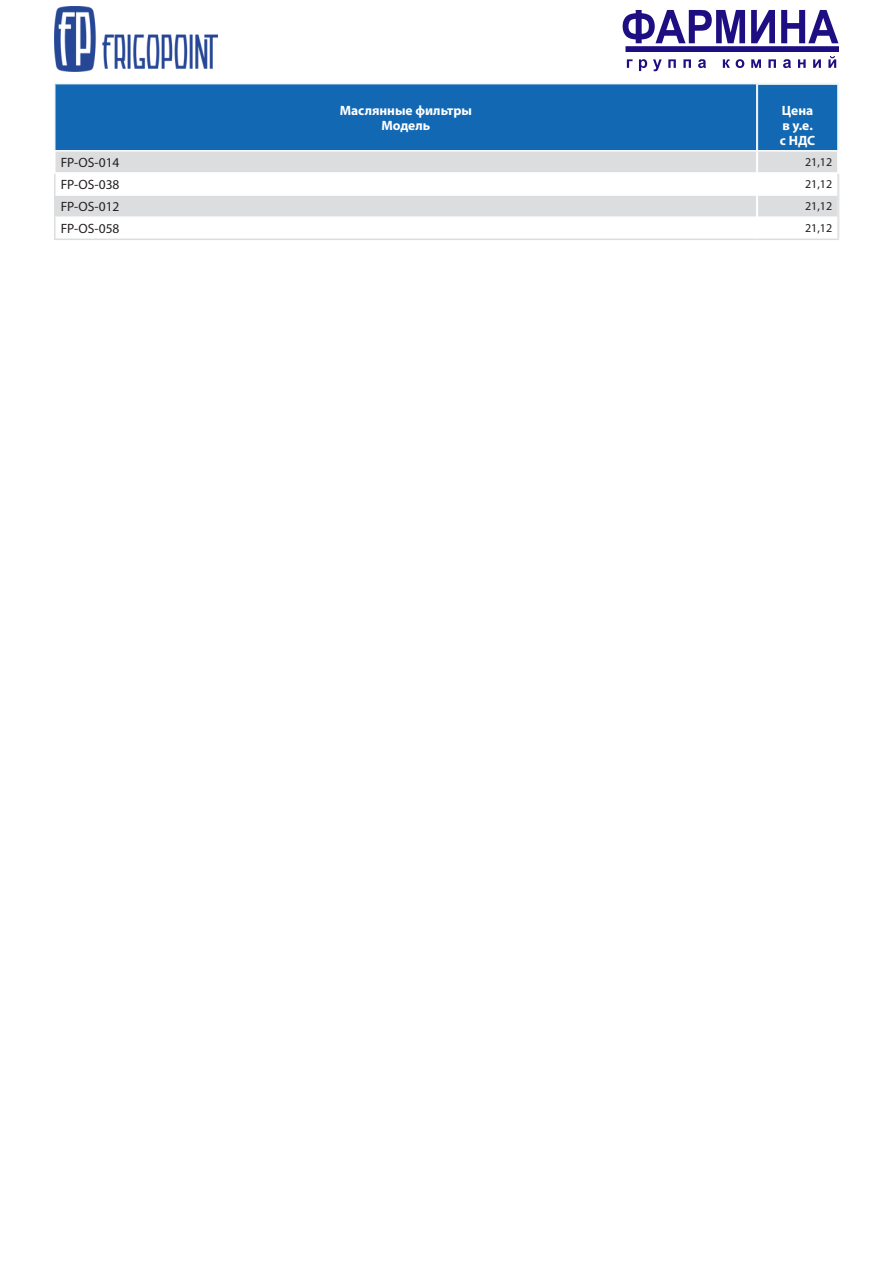
<style>
.page{position:relative;width:893px;height:1263px;background:#fff}
.page>*{position:absolute;margin:0;border:0;box-sizing:border-box;transform-origin:0 0}
._2_Content_-_Table_h{font:13.5px "Myriad Pro";color:#231f20}
._2_Content_-_Table_h-2{font:700 13.5px "Myriad Pro";color:#fff}
._2_Content_-_Table_h-3{font:12px "Myriad Pro";color:#231f20}
</style>
<div class="page">
<div style="left:56px;top:84px;width:781px;height:66px;background:#1268b3"></div>
<svg style="left:56px;top:152px;width:781px;height:64px;fill:#dcdddf"></svg>
<hr style="left:54px;top:174px;width:2px;height:21px;background:#dcdddf">
<hr style="left:54px;top:195px;width:2px;height:22px;background:#dcdddf">
<hr style="left:54px;top:217px;width:2px;height:22px;background:#dcdddf">
<hr style="left:54px;top:239px;width:703px;height:1px;background:#dcdddf">
<hr style="left:757px;top:239px;width:82px;height:1px;background:#dcdddf">
<hr style="left:56px;top:194px;width:700px;height:2px;background:#fff">
<hr style="left:758px;top:194px;width:79px;height:2px;background:#fff">
<hr style="left:54px;top:83px;width:702px;height:1px;background:#ebf7fa">
<hr style="left:54px;top:84px;width:2px;height:66px;background:#ebf7fa">
<hr style="left:756px;top:83px;width:83px;height:1px;background:#ebf7fa">
<hr style="left:757px;top:84px;width:81px;height:1px;background:#ebf7fa">
<hr style="left:756px;top:84px;width:1px;height:66px;background:#ebf7fa">
<hr style="left:757px;top:84px;width:1px;height:66px;background:#ebf7fa">
<hr style="left:837px;top:84px;width:1px;height:66px;background:#ebf7fa">
<hr style="left:839px;top:84px;width:1px;height:66px;background:#ebf7fa">
<hr style="left:54px;top:172px;width:703px;height:2px;background:#fff">
<hr style="left:757px;top:172px;width:82px;height:2px;background:#fff">
<svg style="left:756px;top:152px;width:2px;height:64px"></svg>
<svg style="left:837px;top:174px;width:3px;height:65px"></svg>
<img style="left:54px;top:6px;width:164px;height:65px">
<svg style="left:623px;top:10px;width:216px;height:61px"></svg>
<p class="_2_Content_-_Table_h-2" style="left:340px;top:101px;width:134px">Маслянные фильтры</p>
<p class="_2_Content_-_Table_h-2" style="left:381px;top:116px;width:50px">Модель</p>
<p class="_2_Content_-_Table_h-2" style="left:782px;top:101px;width:33px">Цена</p>
<p class="_2_Content_-_Table_h-2" style="left:782px;top:116px;width:32px">в у.е.</p>
<p class="_2_Content_-_Table_h-2" style="left:780px;top:131px;width:37px">с НДС</p>
<p class="_2_Content_-_Table_h" style="left:61px;top:154px;width:60px">FP-OS-014</p>
<p class="_2_Content_-_Table_h-3" style="left:805px;top:154px;width:29px">21,12</p>
<p class="_2_Content_-_Table_h" style="left:61px;top:176px;width:60px">FP-OS-038</p>
<p class="_2_Content_-_Table_h-3" style="left:805px;top:176px;width:29px">21,12</p>
<p class="_2_Content_-_Table_h" style="left:61px;top:198px;width:60px">FP-OS-012</p>
<p class="_2_Content_-_Table_h-3" style="left:805px;top:199px;width:29px">21,12</p>
<p class="_2_Content_-_Table_h" style="left:61px;top:220px;width:60px">FP-OS-058</p>
<p class="_2_Content_-_Table_h-3" style="left:805px;top:221px;width:29px">21,12</p>
</div>
